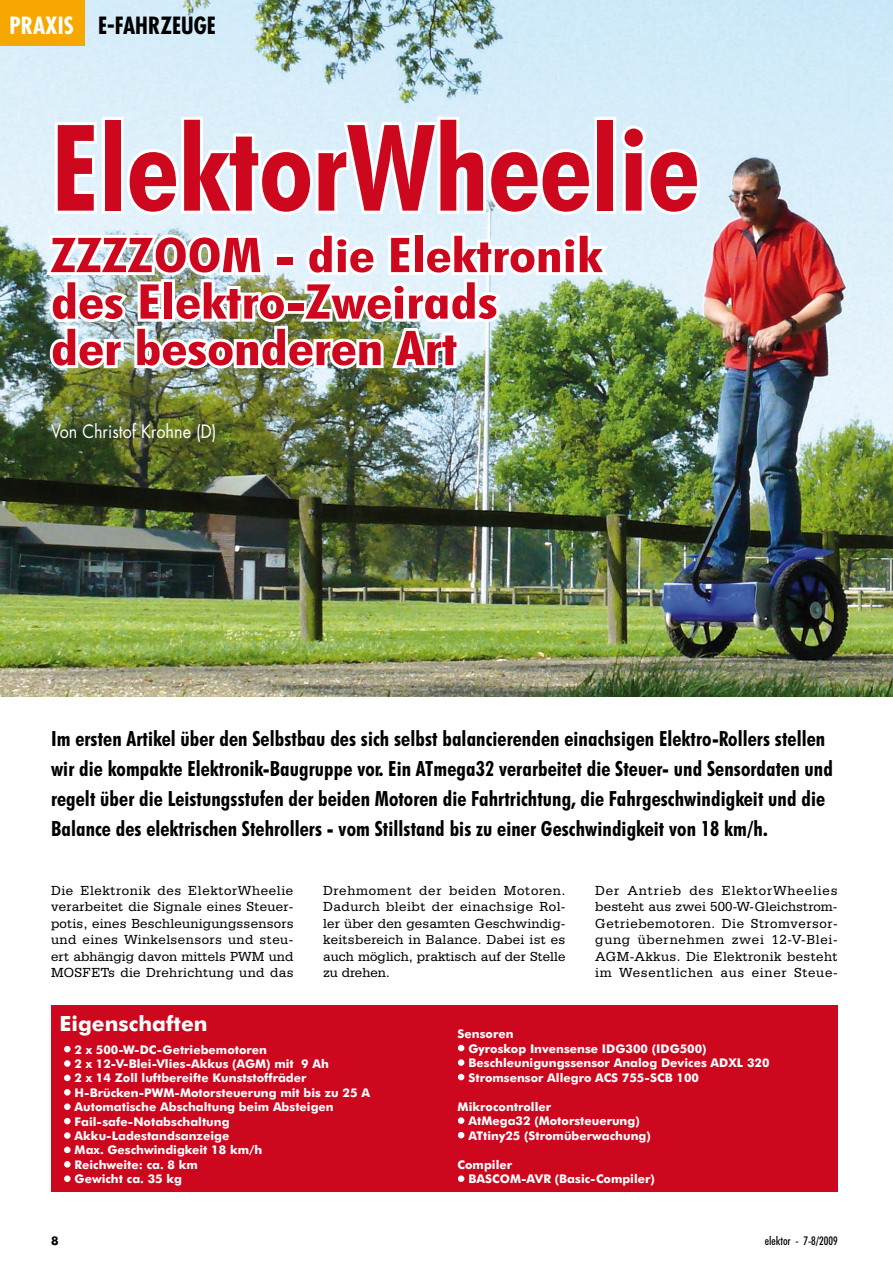
<style>
.page{position:relative;width:893px;height:1263px;background:#fff}
.page>*{position:absolute;margin:0;border:0;box-sizing:border-box;transform-origin:0 0}
.t1{font:700 condensed 120px "Futura BT";color:#cc071e}
.t2{font:700 condensed 48px/46.5px "Futura BT";color:#cc071e;scale:1.25 1}
.t3{font:700 condensed 23.1px "Futura";color:#000}
.t4{font:700 condensed 21px/30px "Futura BT";letter-spacing:.005em;color:#000}
.t5{font:700 21px "Futura BT";color:#fff}
.t6{font:18px "Futura";color:#fff;scale:.9 1}
.t7{font:13.95px/16.5px "Serifa BT";letter-spacing:.015em;color:#000;text-align:justify}
.t8{font:700 12px "Futura BT";color:#fff}
.t9{font:500 condensed 12px "Futura BT";color:#000}
.s1{color:#fff}
.s2{font-size:24px}
</style>
<div class="page">
<img style="left:0;top:0;width:893px;height:697px">
<div style="left:0;top:0;width:85px;height:46px;background:#f6a800"></div>
<img style="left:43px;top:52px;width:661px;height:324px">
<div style="left:51px;top:1005px;width:787px;height:187px;background:#cc071e"></div>
<div style="left:64px;top:1046px;width:7px;height:6px;border:3px solid #fff;border-radius:50%"></div>
<div style="left:64px;top:1060px;width:7px;height:7px;border:3px solid #fff;border-radius:50%"></div>
<div style="left:64px;top:1075px;width:7px;height:6px;border:3px solid #fff;border-radius:50%"></div>
<div style="left:64px;top:1089px;width:7px;height:6px;border:3px solid #fff;border-radius:50%"></div>
<div style="left:64px;top:1103px;width:7px;height:7px;border:3px solid #fff;border-radius:50%"></div>
<div style="left:64px;top:1118px;width:7px;height:6px;border:3px solid #fff;border-radius:50%"></div>
<div style="left:64px;top:1132px;width:7px;height:7px;border:3px solid #fff;border-radius:50%"></div>
<div style="left:64px;top:1147px;width:7px;height:6px;border:3px solid #fff;border-radius:50%"></div>
<div style="left:64px;top:1161px;width:7px;height:6px;border:3px solid #fff;border-radius:50%"></div>
<div style="left:64px;top:1175px;width:7px;height:7px;border:3px solid #fff;border-radius:50%"></div>
<svg style="left:458px;top:1045px;width:6px;height:6px"></svg>
<div style="left:458px;top:1059px;width:6px;height:7px;border:3px solid #fff;border-radius:50%"></div>
<svg style="left:458px;top:1074px;width:6px;height:6px"></svg>
<div style="left:458px;top:1117px;width:6px;height:7px;border:3px solid #fff;border-radius:50%"></div>
<svg style="left:458px;top:1132px;width:6px;height:6px"></svg>
<div style="left:458px;top:1175px;width:6px;height:7px;border:3px solid #fff;border-radius:50%"></div>
<h3 class="t3" style="left:10px;top:11px;width:208px"><span class="s1">PRAXIS</span> E<span class="s2">-</span>FAHRZEUGE</h3>
<h1 class="t1" style="left:51px;top:95px;width:650px">ElektorWheelie</h1>
<h2 class="t2" style="left:51px;top:231px;width:442px">ZZZZOOM - die Elektronik des Elektro-Zweirads<br>der besonderen Art</h2>
<p class="t6" style="left:51px;top:419px;width:185px">Von Christof Krohne (D)</p>
<p class="t4" style="left:51px;top:723px;width:783px">Im ersten Artikel über den Selbstbau des sich selbst balancierenden einachsigen Elektro-Rollers stellen wir die kompakte Elektronik-Baugruppe vor. Ein ATmega32 verarbeitet die Steuer- und Sensordaten und regelt über die Leistungsstufen der beiden Motoren die Fahrtrichtung, die Fahrgeschwindigkeit und die Balance des elektrischen Stehrollers - vom Stillstand bis zu einer Geschwindigkeit von 18 km/h.</p>
<p class="t7" style="left:51px;top:881px;width:244px">Die Elektronik des ElektorWheelie verarbeitet die Signale eines Steuer&shy;potis, eines Beschleunigungssensors und eines Winkelsensors und steu&shy;ert abhängig davon mittels PWM und MOSFETs die Drehrichtung und das</p>
<p class="t7" style="left:323px;top:881px;width:244px">Drehmoment der beiden Motoren.<br>Dadurch bleibt der einachsige Rol&shy;ler über den gesamten Geschwindig&shy;keitsbereich in Balance. Dabei ist es auch möglich, praktisch auf der Stelle zu drehen.</p>
<p class="t7" style="left:595px;top:881px;width:244px">Der Antrieb des ElektorWheelies besteht aus zwei 500-W-Gleichstrom-Getriebemotoren. Die Stromversor&shy;gung übernehmen zwei 12-V-Blei-AGM-Akkus. Die Elektronik besteht im Wesentlichen aus einer Steue-</p>
<h3 class="t5" style="left:60px;top:1010px;width:150px">Eigenschaften</h3>
<p class="t8" style="left:64px;top:1042px;width:205px">• 2 x 500-W-DC-Getriebemotoren</p>
<p class="t8" style="left:64px;top:1056px;width:267px">• 2 x 12-V-Blei-Vlies-Akkus (AGM) mit 9 Ah</p>
<p class="t8" style="left:64px;top:1071px;width:244px">• 2 x 14 Zoll luftbereifte Kunststoffräder</p>
<p class="t8" style="left:64px;top:1085px;width:308px">• H-Brücken-PWM-Motorsteuerung mit bis zu 25 A</p>
<p class="t8" style="left:64px;top:1099px;width:271px">• Automatische Abschaltung beim Absteigen</p>
<p class="t8" style="left:64px;top:1114px;width:167px">• Fail-safe-Notabschaltung</p>
<p class="t8" style="left:64px;top:1128px;width:167px">• Akku-Ladestandsanzeige</p>
<p class="t8" style="left:64px;top:1143px;width:200px">• Max. Geschwindigkeit 18 km/h</p>
<p class="t8" style="left:64px;top:1157px;width:136px">• Reichweite: ca. 8 km</p>
<p class="t8" style="left:64px;top:1171px;width:120px">• Gewicht ca. 35 kg</p>
<p class="t8" style="left:458px;top:1026px;width:57px">Sensoren</p>
<p class="t8" style="left:458px;top:1041px;width:251px">• Gyroskop Invensense IDG300 (IDG500)</p>
<p class="t8" style="left:458px;top:1055px;width:313px">• Beschleunigungssensor Analog Devices ADXL 320</p>
<p class="t8" style="left:458px;top:1070px;width:243px">• Stromsensor Allegro ACS 755-SCB 100</p>
<p class="t8" style="left:458px;top:1099px;width:95px">Mikrocontroller</p>
<p class="t8" style="left:458px;top:1113px;width:184px">• AtMega32 (Motorsteuerung)</p>
<p class="t8" style="left:458px;top:1128px;width:195px">• ATtiny25 (Stromüberwachung)</p>
<p class="t8" style="left:458px;top:1157px;width:56px">Compiler</p>
<p class="t8" style="left:458px;top:1171px;width:199px">• BASCOM-AVR (Basic-Compiler)</p>
<p class="t9" style="left:765px;top:1233px;width:75px">elektor - 7-8/2009</p>
</div>
